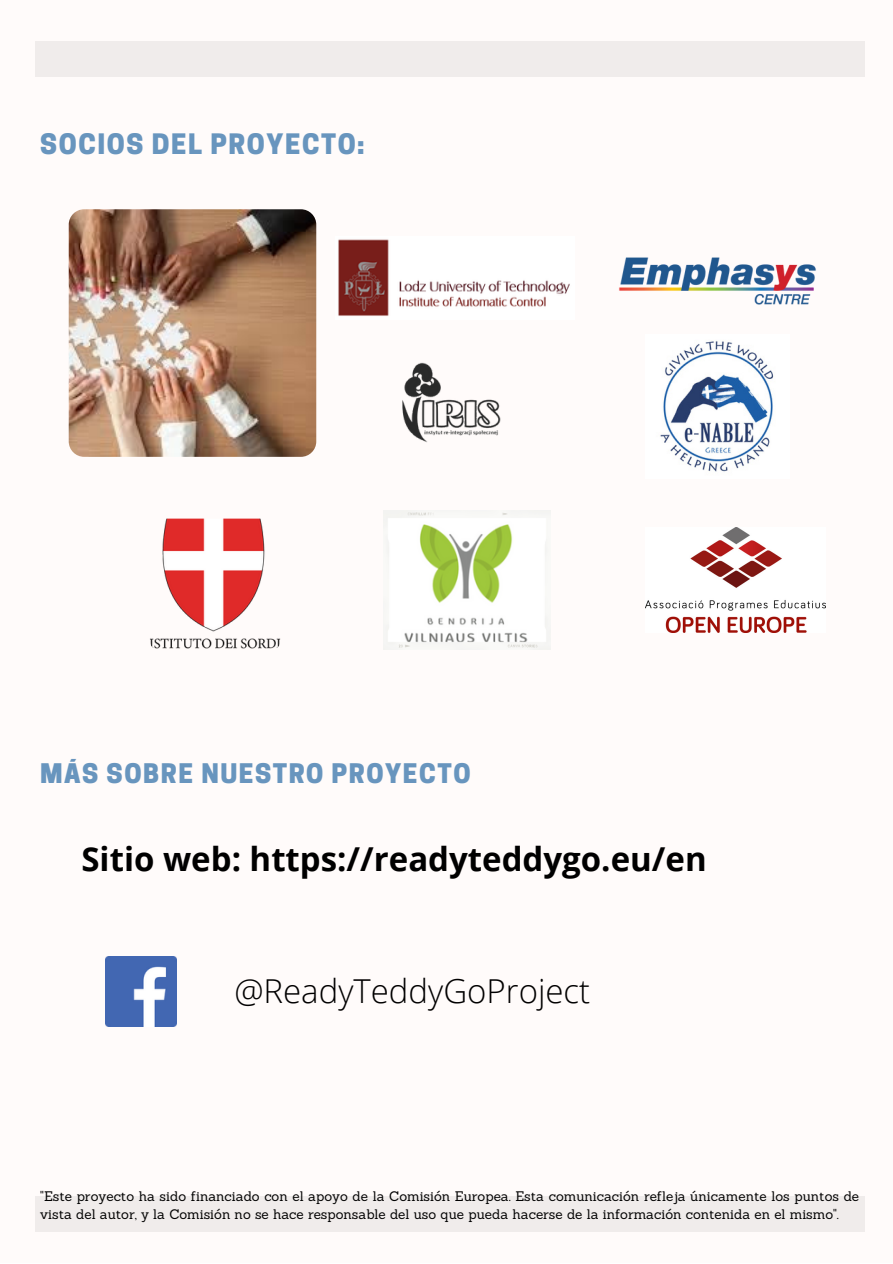
<style>
.page{position:relative;width:893px;height:1264px;background:#fff}
.page>*{position:absolute;margin:0;border:0;box-sizing:border-box;transform-origin:0 0}
.t1{font:700 33px "Open Sans";color:#000}
.t2{font:300 33px "Open Sans";color:#000}
.t3{font:800 26.4px "Cooper Hewitt";letter-spacing:.06em;color:#6895be}
.t4{font:800 25.35px "Cooper Hewitt";letter-spacing:.06em;color:#6895be}
.t5{font:13.5px/18px "Sanchez";color:#000}
</style>
<div class="page">
<div style="left:0;top:0;width:892px;height:1262px;background:#fffbfa"></div>
<div style="left:36px;top:1196px;width:828px;height:35px;background:#f0eceb"></div>
<div style="left:36px;top:41px;width:828px;height:36px;background:#f0eceb"></div>
<img style="left:106px;top:956px;width:70px;height:70px">
<img style="left:660px;top:340px;width:114px;height:132px">
<img style="left:619px;top:257px;width:197px;height:48px">
<img style="left:338px;top:239px;width:232px;height:77px">
<img style="left:402px;top:362px;width:99px;height:81px">
<img style="left:69px;top:209px;width:247px;height:248px;border-radius:15px">
<img style="left:383px;top:511px;width:167px;height:138px">
<img style="left:150px;top:518px;width:130px;height:131px;border-radius:8px">
<img style="left:645px;top:527px;width:180px;height:106px">
<h2 class="t3" style="left:40px;top:134px;width:326px">SOCIOS DEL PROYECTO:</h2>
<h3 class="t4" style="left:40px;top:763px;width:432px">MÁS SOBRE NUESTRO PROYECTO</h3>
<h1 class="t1" style="left:81px;top:835px;width:626px">Sitio web: https://readyteddygo.eu/en</h1>
<h1 class="t2" style="left:234px;top:968px;width:357px">@ReadyTeddyGoProject</h1>
<p class="t5" style="left:40px;top:1187px;width:820px">"Este proyecto ha sido financiado con el apoyo de la Comisión Europea. Esta comunicación refleja únicamente los puntos de vista del autor, y la Comisión no se hace responsable del uso que pueda hacerse de la información contenida en el mismo".</p>
</div>
